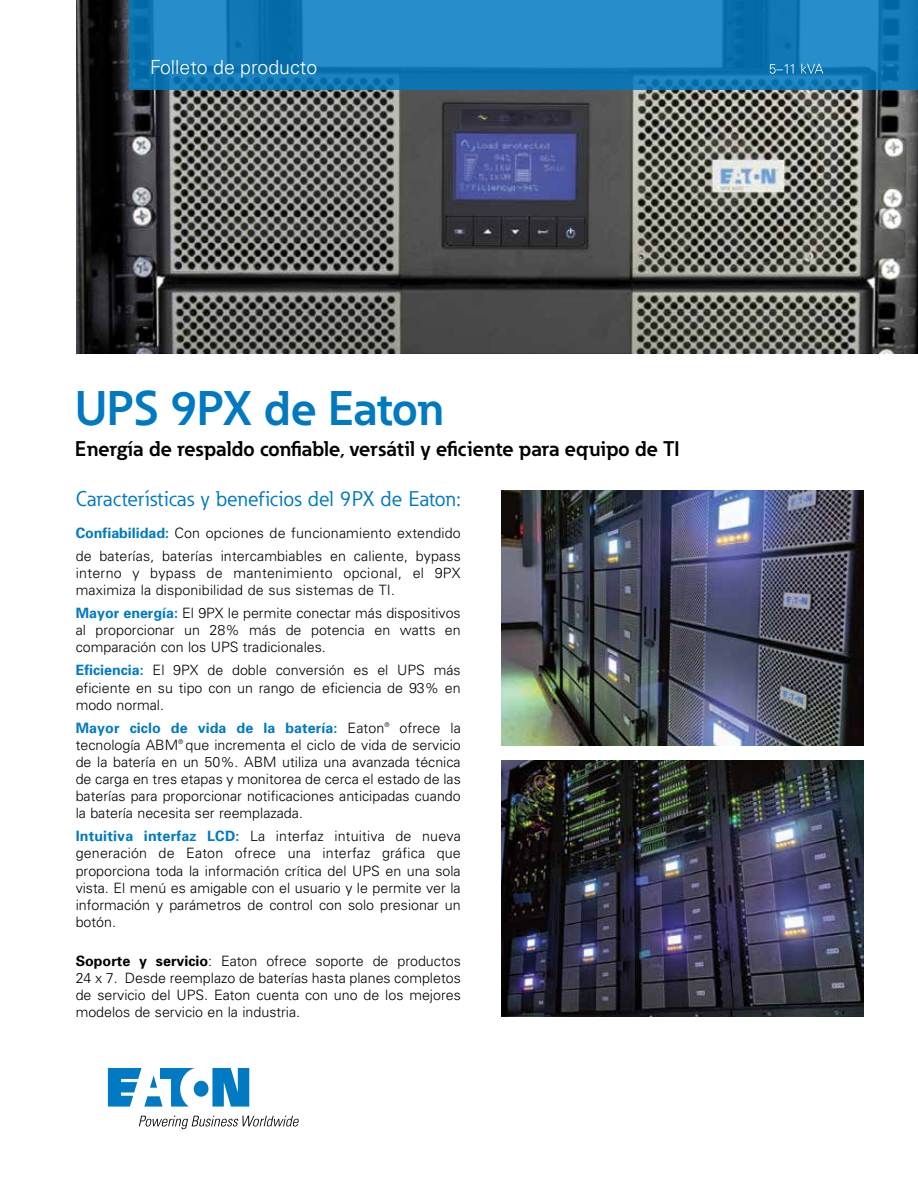
<style>
.page{position:relative;width:918px;height:1188px;background:#fff}
.page>*{position:absolute;margin:0;border:0;box-sizing:border-box;transform-origin:0 0}
.t1{font:700 48px "Eaton";color:#0079c1}
.t2{font:700 21px "Eaton";color:#000}
.t3{font:21px "Eaton";letter-spacing:.01em;color:#0079c1}
.t4{font:300 19.5px "Univers LT Std";color:#fff}
.t5{font:300 14.25px/17.1px "Univers";color:#000;text-align:justify}
.t6{font:300 14.25px/17.1px "Univers";letter-spacing:.02em;color:#000}
.s1{font-weight:700;color:#007ac2}
.s2{font-weight:700}
</style>
<div class="page">
<img style="left:77px;top:0;width:841px;height:354px">
<svg style="left:129px;top:0;width:789px;height:90px;background:#1a82be"></svg>
<svg style="left:770px;top:64px;width:53px;height:10px"></svg>
<svg style="left:108px;top:1068px;width:141px;height:39px"></svg>
<svg style="left:139px;top:1116px;width:160px;height:13px"></svg>
<img style="left:502px;top:491px;width:362px;height:254px">
<img style="left:502px;top:761px;width:362px;height:255px">
<h3 class="t4" style="left:150px;top:55px;width:169px">Folleto de producto</h3>
<h1 class="t1" style="left:75px;top:378px;width:371px">UPS 9PX de Eaton</h1>
<h2 class="t2" style="left:75px;top:435px;width:606px">Energía de respaldo confiable, versátil y eficiente para equipo de TI</h2>
<h2 class="t3" style="left:76px;top:486px;width:387px">Características y beneficios del 9PX de Eaton:</h2>
<p class="t5" style="left:76px;top:522px;width:387px;line-height:22.5px"><span class="s1">Confiabilidad:</span> Con opciones de funcionamiento extendido de baterías, baterías intercambiables en caliente, bypass</p>
<p class="t6" style="left:76px;top:564px;width:386px">interno y bypass de mantenimiento opcional, el 9PX maximiza la disponibilidad de sus sistemas de TI.</p>
<p class="t5" style="left:76px;top:605px;width:387px"><span class="s1">Mayor energía:</span> El 9PX le permite conectar más dispositivos al proporcionar un 28% más de potencia en watts en comparación con los UPS tradicionales.</p>
<p class="t5" style="left:76px;top:662px;width:387px"><span class="s1">Eficiencia:</span> El 9PX de doble conversión es el UPS más eficiente en su tipo con un rango de eficiencia de 93% en modo normal.</p>
<p class="t5" style="left:76px;top:719px;width:387px"><span class="s1">Mayor ciclo de vida de la batería:</span> Eaton<sup>®</sup> ofrece la tecnología ABM<sup>®</sup> que incrementa el ciclo de vida de servicio de la batería en un 50%. ABM utiliza una avanzada técnica de carga en tres etapas y monitorea de cerca el estado de las baterías para proporcionar notificaciones anticipadas cuando la batería necesita ser reemplazada.</p>
<p class="t5" style="left:76px;top:828px;width:387px"><span class="s1">Intuitiva interfaz LCD:</span> La interfaz intuitiva de nueva generación de Eaton ofrece una interfaz gráfica que proporciona toda la información crítica del UPS en una sola vista. El menú es amigable con el usuario y le permite ver la información y parámetros de control con solo presionar un botón.</p>
<p class="t5" style="left:76px;top:952px;width:387px"><span class="s2">Soporte y servicio</span>: Eaton ofrece soporte de productos 24 x 7. Desde reemplazo de baterías hasta planes completos de servicio del UPS. Eaton cuenta con uno de los mejores modelos de servicio en la industria.</p>
</div>
